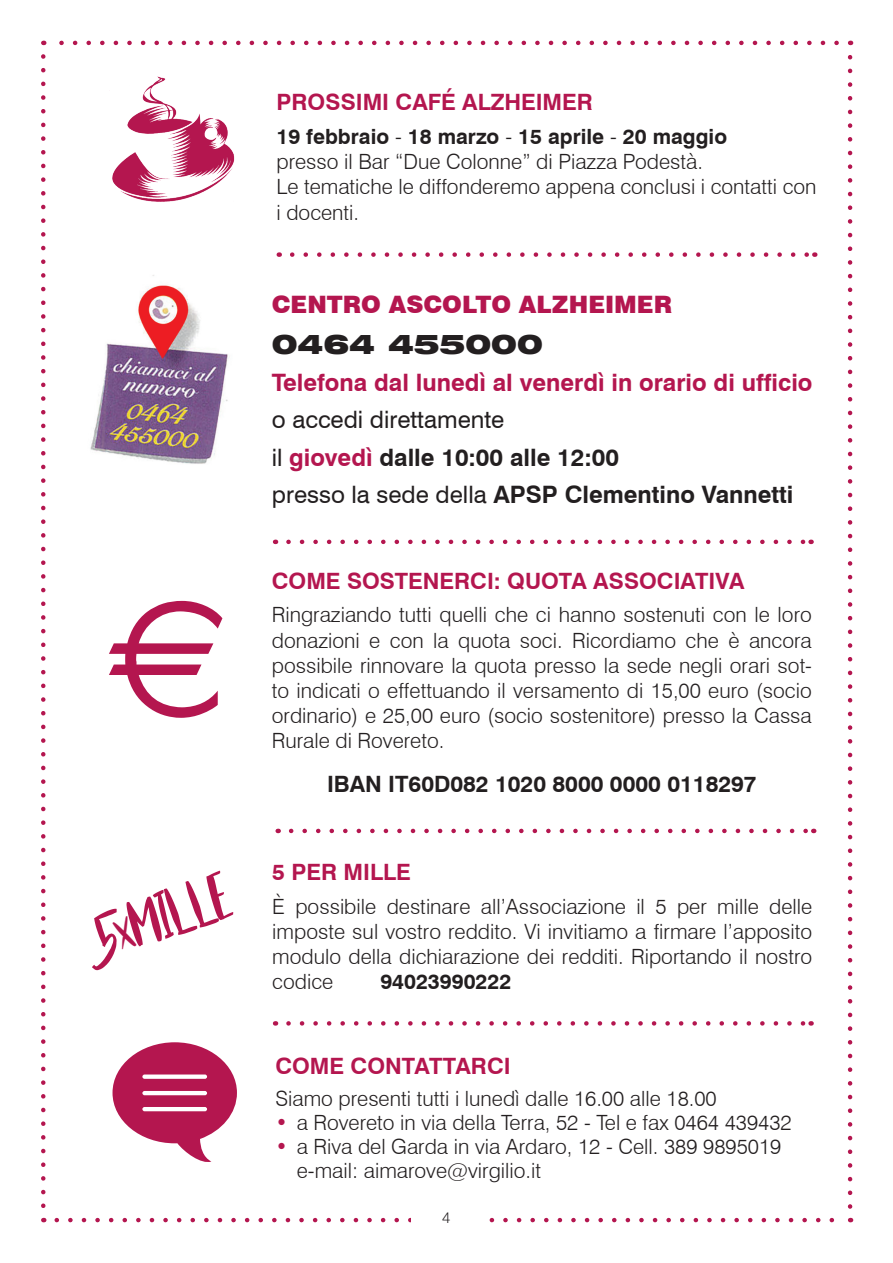
<style>
.page{position:relative;width:893px;height:1263px;background:#fff}
.page>*{position:absolute;margin:0;border:0;box-sizing:border-box;transform-origin:0 0}
.t1{font:48px "Beautyandthe Beast";color:#b4164f}
.appuntamenti{font:900 expanded 27px "Swiss 721 BT";color:#231f20}
.appuntamenti-2{font:700 24px "Swiss 721 BT";color:#231f20}
.appuntamenti-3{font:700 24px "Swiss 721 BT";color:#b4164f}
.appuntamenti-4{font:900 24px "Swiss 721 BT";color:#b4164f}
.appuntamenti-5{font:24px "Swiss 721 BT";color:#231f20}
.appuntamenti-6{font:700 22.5px "Swiss 721 BT";color:#b4164f}
.testo{font:700 22.5px "Swiss 721 BT";color:#231f20}
.testo-2{font:300 21px/25.2px "Swiss 721 BT";color:#231f20;text-align:justify}
.testo-3{font:700 21px "Swiss 721 BT";color:#231f20}
.t2{font:300 15px "Helvetica Neue";color:#231f20}
.s1{font-size:30px}
.s2{font-weight:300}
.s3{font-weight:400}
.s4{color:#b4164f}
</style>
<div class="page">
<svg style="left:57px;top:1218px;width:778px;height:4px"></svg>
<svg style="left:59px;top:41px;width:778px;height:4px"></svg>
<svg style="left:41px;top:56px;width:5px;height:1166px"></svg>
<svg style="left:848px;top:41px;width:4px;height:1165px"></svg>
<div style="left:411px;top:1199px;width:70px;height:33px;background:#fff"></div>
<svg style="left:292px;top:252px;width:516px;height:5px"></svg>
<img style="left:112px;top:77px;width:123px;height:125px">
<svg style="left:109px;top:601px;width:113px;height:117px"></svg>
<svg style="left:113px;top:1042px;width:124px;height:120px"></svg>
<svg style="left:291px;top:829px;width:515px;height:4px"></svg>
<svg style="left:288px;top:1021px;width:516px;height:5px"></svg>
<img style="left:90px;top:275px;width:140px;height:189px">
<svg style="left:288px;top:540px;width:516px;height:4px"></svg>
<p class="t1" style="left:87px;top:907px;width:140px;rotate:-19deg">5<span class="s1">x</span>mille</p>
<p class="appuntamenti-6" style="left:276px;top:89px;width:318px">PROSSIMI CAFÉ ALZHEIMER</p>
<p class="testo-3" style="left:276px;top:124px;width:452px">19 febbraio <span class="s2">-</span> 18 marzo <span class="s2">-</span> 15 aprile <span class="s2">-</span> 20 maggio</p>
<p class="testo-2" style="left:276px;top:149px;width:428px">presso il Bar “Due Colonne” di Piazza Podestà.</p>
<p class="testo-2" style="left:276px;top:174px;width:541px">Le tematiche le diffonderemo appena conclusi i contatti con i docenti.</p>
<p class="appuntamenti-4" style="left:272px;top:290px;width:402px">CENTRO ASCOLTO ALZHEIMER</p>
<p class="appuntamenti" style="left:272px;top:328px;width:273px">0464 455000</p>
<p class="appuntamenti-3" style="left:272px;top:368px;width:542px">Telefona dal lunedì al venerdì in orario di ufficio</p>
<p class="appuntamenti-5" style="left:272px;top:405px;width:234px">o accedi direttamente</p>
<p class="appuntamenti-2" style="left:272px;top:442px;width:349px"><span class="s3">il</span> <span class="s4">giovedì</span> dalle 10:00 alle 12:00</p>
<p class="appuntamenti-2" style="left:272px;top:480px;width:523px"><span class="s3">presso la sede della</span> APSP Clementino Vannetti</p>
<p class="appuntamenti-6" style="left:272px;top:567px;width:474px">COME SOSTENERCI: QUOTA ASSOCIATIVA</p>
<p class="testo-2" style="left:272px;top:602px;width:541px">Ringraziando tutti quelli che ci hanno sostenuti con le loro donazioni e con la quota soci. Ricordiamo che è ancora possibile rinnovare la quota presso la sede negli orari sot&shy;to indicati o effettuando il versamento di 15,00 euro (socio ordinario) e 25,00 euro (socio sostenitore) presso la Cassa Rurale di Rovereto.</p>
<p class="testo" style="left:327px;top:770px;width:431px">IBAN IT60D082 1020 8000 0000 0118297</p>
<p class="appuntamenti-6" style="left:272px;top:858px;width:140px">5 PER MILLE</p>
<p class="testo-2" style="left:272px;top:893px;width:542px">È possibile destinare all’Associazione il 5 per mille delle imposte sul vostro reddito. Vi invitiamo a firmare l’apposito modulo della dichiarazione dei redditi. Riportando il nostro codice</p>
<p class="testo-3" style="left:380px;top:969px;width:132px">94023990222</p>
<p class="appuntamenti-6" style="left:275px;top:1052px;width:237px">COME CONTATTARCI</p>
<p class="testo-2" style="left:275px;top:1086px;width:443px">Siamo presenti tutti i lunedì dalle 16.00 alle 18.00</p>
<p class="testo-2" style="left:275px;top:1110px;width:518px"><span class="s4">•</span> a Rovereto in via della Terra, 52 - Tel e fax 0464 439432</p>
<p class="testo-2" style="left:275px;top:1134px;width:507px"><span class="s4">•</span> a Riva del Garda in via Ardaro, 12 - Cell. 389 9895019</p>
<p class="testo-2" style="left:297px;top:1158px;width:246px">e-mail: aimarove@virgilio.it</p>
<p class="t2" style="left:442px;top:1205px;width:10px">4</p>
</div>
